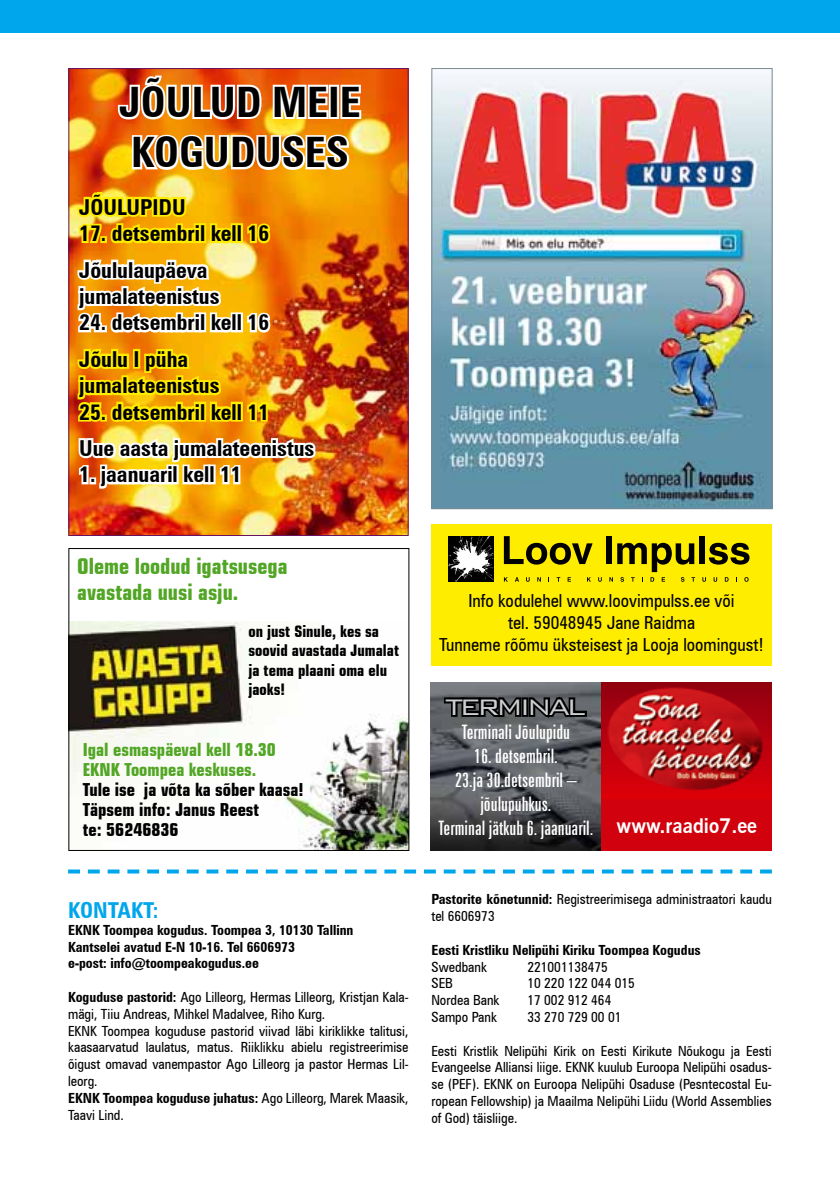
<style>
.page{position:relative;width:840px;height:1191px;background:#fff}
.page>*{position:absolute;margin:0;border:0;box-sizing:border-box;transform-origin:0 0}
.t1{font:700 condensed 42px/50.4px "Zurich BT";color:#000}
.t2{font:300 30px "Bank Gothic BT";letter-spacing:-.12em;color:#ccced0}
.t3{font:700 condensed 22px/36.4px "Zurich BT";color:#000}
.t4{font:700 condensed 22px/26.4px "Square 721 BT";color:#52a625}
.t5{font:700 condensed 22px "Zurich BT";color:#00a6eb}
.t6{font:extra-condensed 20px/24px "Zurich BT";color:#fff;text-align:center}
.t7{font:700 20px "News Gothic BT";color:#fff}
.t8{font:condensed 18px/21.6px "Zurich BT";color:#000;text-align:center}
.t9{font:700 condensed 18px/20px "Square 721 BT";color:#000}
.t10{font:700 condensed 18px/20px "Square 721 BT";color:#52a625}
.t11{font:700 condensed 16px/19.2px "Square 721 BT";color:#000}
.t12{font:condensed 14px/16.8px "Zurich BT";color:#000}
.t13{font:700 condensed 14px/16.8px "Zurich BT";color:#000}
.t14{font:12.8px "Helvetica";color:#000}
.s1{font-weight:700}
</style>
<div class="page">
<img style="left:70px;top:70px;width:336px;height:464px">
<div style="left:0;top:0;width:839px;height:33px;background:#00a6eb"></div>
<svg style="left:68px;top:869px;width:703px;height:4px"></svg>
<img style="left:600px;top:682px;width:171px;height:168px">
<div style="left:601px;top:799px;width:170px;height:51px;background:#d1010e"></div>
<svg style="left:430px;top:682px;width:170px;height:168px;background:#4f5155"></svg>
<svg style="left:441px;top:682px;width:147px;height:41px;background:#45474a"></svg>
<div style="left:431px;top:593px;width:340px;height:73px;background:#ffed00"></div>
<div style="left:431px;top:524px;width:340px;height:69px;background:#ffed00"></div>
<svg style="left:503px;top:577px;width:4px;height:4px"></svg>
<svg style="left:526px;top:577px;width:3px;height:5px"></svg>
<svg style="left:567px;top:577px;width:3px;height:4px"></svg>
<svg style="left:598px;top:577px;width:3px;height:5px"></svg>
<svg style="left:702px;top:577px;width:3px;height:5px"></svg>
<svg style="left:724px;top:577px;width:4px;height:4px"></svg>
<svg style="left:744px;top:577px;width:4px;height:5px"></svg>
<svg style="left:503px;top:536px;width:89px;height:28px"></svg>
<div style="left:606px;top:536px;width:6px;height:28px;background:#000"></div>
<svg style="left:609px;top:543px;width:85px;height:39px"></svg>
<div style="left:699px;top:536px;width:5px;height:28px;background:#000"></div>
<svg style="left:708px;top:543px;width:41px;height:21px"></svg>
<svg style="left:448px;top:536px;width:46px;height:45px;background:#565656"></svg>
<svg style="left:74px;top:346px;width:162px;height:81px;background:#f7be01"></svg>
<div style="left:230px;top:402px;width:8px;height:19px;border:4px solid #ffed00"></div>
<div style="left:236px;top:402px;width:7px;height:19px;border:4px solid #ffed00"></div>
<svg style="left:244px;top:399px;width:25px;height:24px"></svg>
<img style="left:76px;top:435px;width:243px;height:56px">
<img style="left:70px;top:622px;width:337px;height:227px">
<div style="left:68px;top:548px;width:341px;height:303px;border:1px solid #000"></div>
<img style="left:433px;top:74px;width:337px;height:433px">
<div style="left:431px;top:68px;width:341px;height:441px;border:1px solid #7b8992"></div>
<img style="left:74px;top:68px;width:289px;height:270px">
<h1 class="t1" style="left:119px;top:76px;width:243px">JÕULUD MEIE<br>KOGUDUSES</h1>
<h3 class="t3" style="left:79px;top:188px;width:108px">JÕULUPIDU</h3>
<h3 class="t3" style="left:79px;top:215px;width:191px">17. detsembril kell 16<br>Jõululaupäeva</h3>
<h3 class="t3" style="left:79px;top:278px;width:142px">jumalateenistus</h3>
<h3 class="t3" style="left:79px;top:304px;width:191px">24. detsembril kell 16<br>Jõulu I püha</h3>
<h3 class="t3" style="left:79px;top:367px;width:142px">jumalateenistus</h3>
<h3 class="t3" style="left:79px;top:393px;width:236px">25. detsembril kell 11<br>Uue aasta jumalateenistus</h3>
<h3 class="t3" style="left:79px;top:456px;width:164px">1. jaanuaril kell 11</h3>
<h3 class="t4" style="left:77px;top:553px;width:212px">Oleme loodud igatsusega avastada uusi asju.</h3>
<p class="t11" style="left:248px;top:622px;width:152px">on just Sinule, kes sa soovid avastada Jumalat ja tema plaani oma elu jaoks!</p>
<p class="t10" style="left:83px;top:739px;width:194px">Igal esmaspäeval kell 18.30<br>EKNK Toompea keskuses.</p>
<p class="t9" style="left:83px;top:779px;width:222px">Tule ise ja võta ka sõber kaasa!<br>Täpsem info: Janus Reest<br>te: 56246836</p>
<h3 class="t5" style="left:68px;top:897px;width:92px">KONTAKT:</h3>
<p class="t13" style="left:68px;top:921px;width:287px">EKNK Toompea kogudus. Toompea 3, 10130 Tallinn<br>Kantselei avatud E-N 10-16. Tel 6606973<br>e-post: info@toompeakogudus.ee</p>
<p class="t12" style="left:68px;top:988px;width:342px"><span class="s1">Koguduse pastorid:</span> Ago Lilleorg, Hermas Lilleorg, Kristjan Kala&shy;mägi, Tiiu Andreas, Mihkel Madalvee, Riho Kurg.<br>EKNK Toompea koguduse pastorid viivad läbi kiriklikke talitusi, kaasaarvatud laulatus, matus. Riiklikku abielu registreerimise õigust omavad vanempastor Ago Lilleorg ja pastor Hermas Lil&shy;leorg.<br><span class="s1">EKNK Toompea koguduse juhatus:</span> Ago Lilleorg, Marek Maasik, Taavi Lind.</p>
<p class="t8" style="left:439px;top:590px;width:326px">Info kodulehel www.loovimpulss.ee või<br>tel. 59048945 Jane Raidma<br>Tunneme rõõmu üksteisest ja Looja loomingust!</p>
<p class="t14" style="left:448px;top:639px;width:320px">MUUSIKA (kitarr, noodi›petus, laulude saatmine klaveri)</p>
<h2 class="t2" style="left:445px;top:690px;width:142px">TERMINAL</h2>
<h3 class="t6" style="left:461px;top:720px;width:110px">Terminali Jõulupidu</h3>
<h3 class="t6" style="left:438px;top:744px;width:156px">16. detsembril.<br>23.ja 30.detsembril – jõulupuhkus.<br>Terminal jätkub 6. jaanuaril.</h3>
<h3 class="t7" style="left:616px;top:813px;width:142px">www.raadio7.ee</h3>
<p class="t12" style="left:431px;top:891px;width:342px"><span class="s1">Pastorite kõnetunnid:</span> Registreerimisega administraatori kaudu tel 6606973</p>
<p class="t13" style="left:431px;top:941px;width:271px">Eesti Kristliku Nelipühi Kiriku Toompea Kogudus</p>
<p class="t12" style="left:431px;top:958px;width:57px">Swedbank</p>
<p class="t12" style="left:527px;top:958px;width:82px">221001138475</p>
<p class="t12" style="left:431px;top:975px;width:23px">SEB</p>
<p class="t12" style="left:527px;top:975px;width:109px">10 220 122 044 015</p>
<p class="t12" style="left:431px;top:991px;width:70px">Nordea Bank</p>
<p class="t12" style="left:527px;top:991px;width:85px">17 002 912 464</p>
<p class="t12" style="left:431px;top:1008px;width:67px">Sampo Pank</p>
<p class="t12" style="left:527px;top:1008px;width:95px">33 270 729 00 01</p>
<p class="t12" style="left:431px;top:1042px;width:342px;text-align:justify">Eesti Kristlik Nelipühi Kirik on Eesti Kirikute Nõukogu ja Eesti Evangeelse Alliansi liige. EKNK kuulub Euroopa Nelipühi osadus&shy;se (PEF). EKNK on Euroopa Nelipühi Osaduse (Pesntecostal Eu&shy;ropean Fellowship) ja Maailma Nelipühi Liidu (World Assemblies of God) täisliige.</p>
</div>
